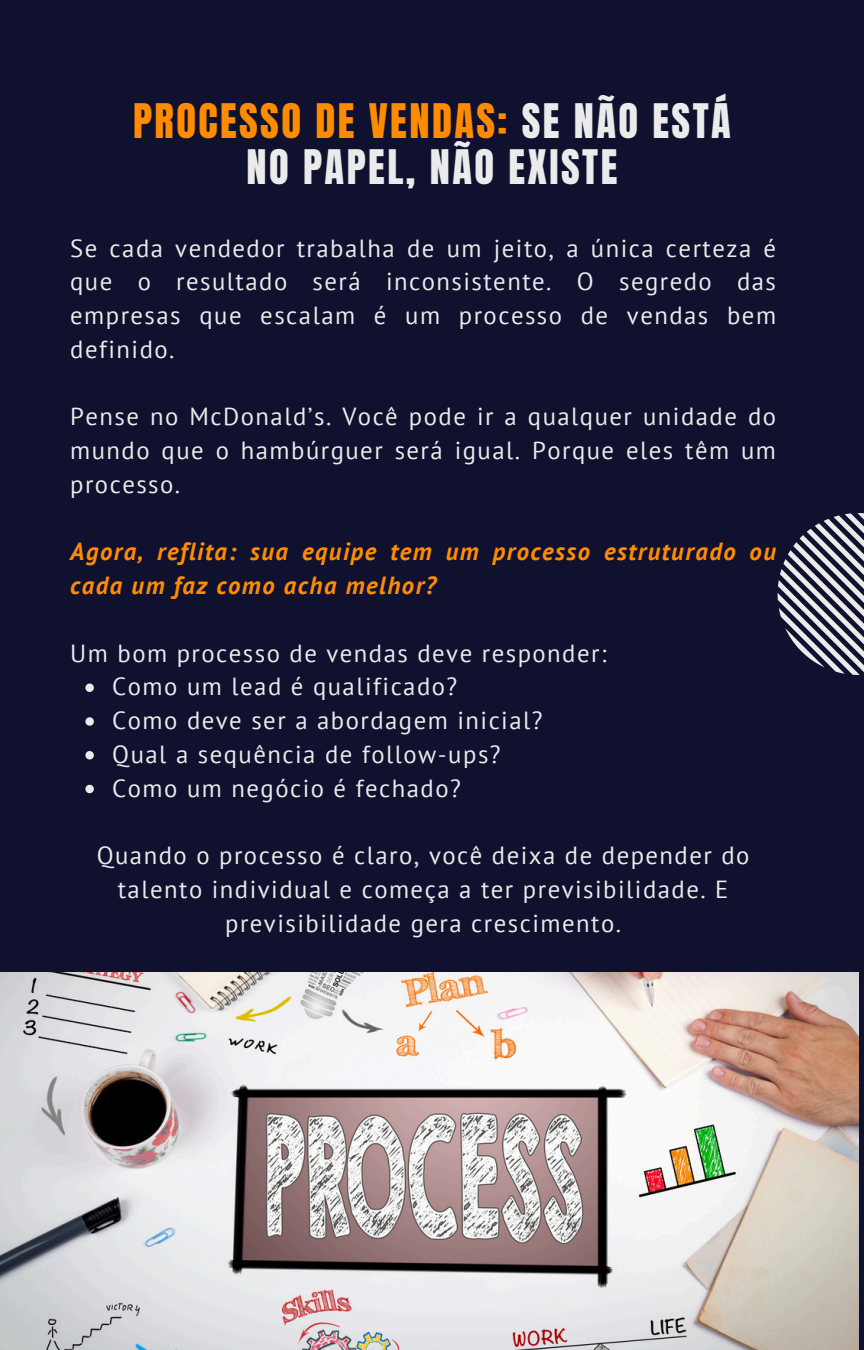
<style>
.page{position:relative;width:864px;height:1350px;background:#10102f}
.page>*{position:absolute;margin:0;border:0;box-sizing:border-box;transform-origin:0 0}
.t1{font:40.5px/45.4px "Anton";letter-spacing:.06em;color:#ebebeb;text-align:center}
.t2{font:24.75px/33.8px "PT Sans";letter-spacing:.06em;color:#ebebeb;text-align:justify}
.t3{font:italic 700 24.75px/33.8px "PT Sans";letter-spacing:.06em;color:#ff8c00}
.s1{color:#ff8c00}
</style>
<div class="page">
<svg style="left:778px;top:513px;width:86px;height:162px"></svg>
<svg style="left:85px;top:684px;width:9px;height:8px"></svg>
<svg style="left:85px;top:717px;width:9px;height:9px"></svg>
<svg style="left:85px;top:751px;width:9px;height:8px"></svg>
<svg style="left:85px;top:785px;width:9px;height:8px"></svg>
<img style="left:0;top:973px;width:859px;height:376px">
<p class="t1" style="left:133px;top:99px;width:599px"><span class="s1">PROCESSO DE VENDAS:</span> SE NÃO ESTÁ<br>NO PAPEL, NÃO EXISTE</p>
<h1 class="t2" style="left:70px;top:231px;width:707px">Se cada vendedor trabalha de um jeito, a única certeza é que o resultado será inconsistente. O segredo das empresas que escalam é um processo de vendas bem definido.</h1>
<p class="t2" style="left:70px;top:399px;width:707px">Pense no McDonald’s. Você pode ir a qualquer unidade do mundo que o hambúrguer será igual. Porque eles têm um processo.</p>
<p class="t3" style="left:70px;top:534px;width:707px">Agora, reflita: sua equipe tem um processo estruturado ou cada um faz como acha melhor?</p>
<h2 class="t2" style="left:70px;top:636px;width:538px">Um bom processo de vendas deve responder:</h2>
<p class="t2" style="left:112px;top:669px;width:347px">Como um lead é qualificado?</p>
<p class="t2" style="left:112px;top:703px;width:432px">Como deve ser a abordagem inicial?</p>
<p class="t2" style="left:112px;top:737px;width:390px">Qual a sequência de follow-ups?</p>
<p class="t2" style="left:112px;top:771px;width:350px">Como um negócio é fechado?</p>
<p class="t2" style="left:97px;top:838px;width:654px;text-align:center">Quando o processo é claro, você deixa de depender do talento individual e começa a ter previsibilidade. E previsibilidade gera crescimento.</p>
</div>
